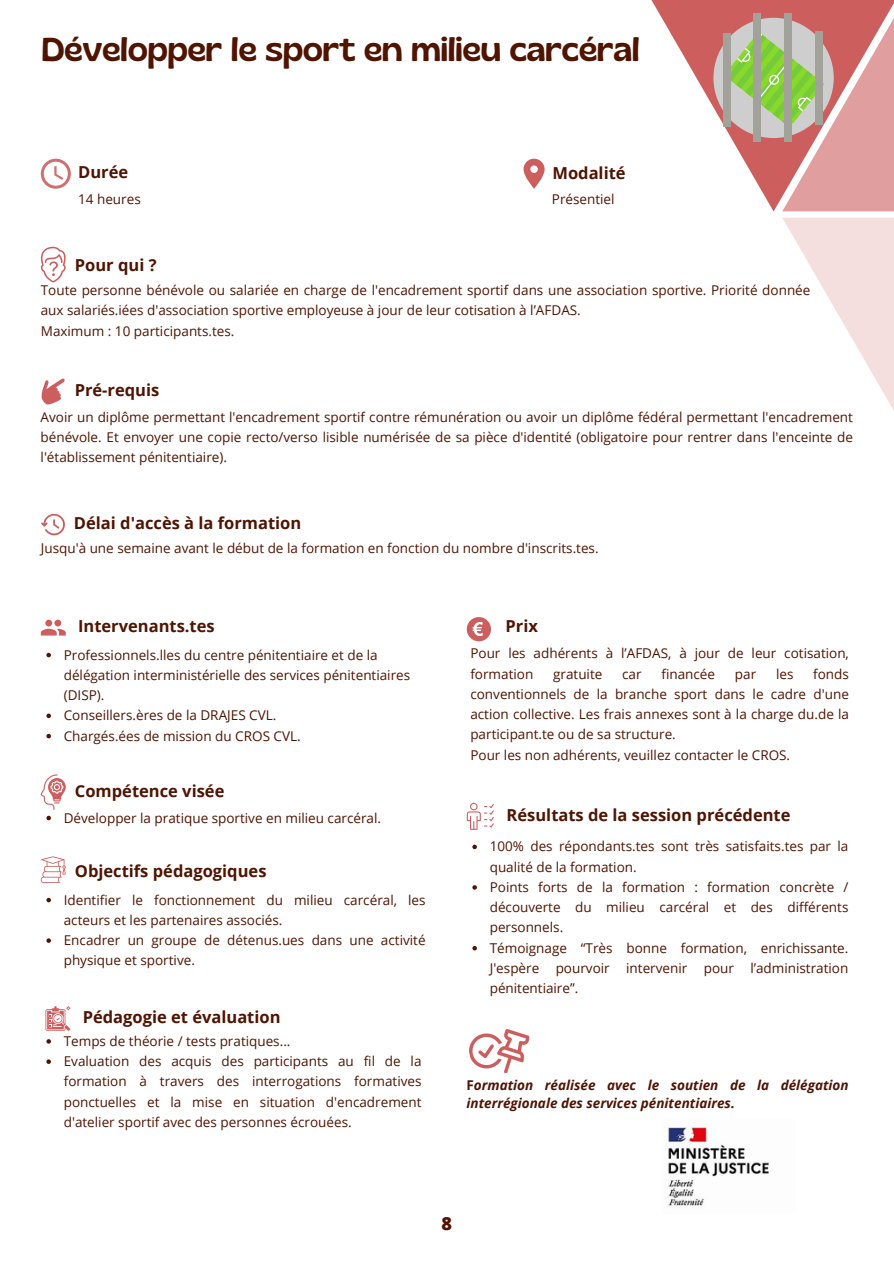
<style>
.page{position:relative;width:894px;height:1264px;background:#fff}
.page>*{position:absolute;margin:0;border:0;box-sizing:border-box;transform-origin:0 0}
.t1{font:33px "Gliker";color:#501402}
.t2{font:800 18px "Open Sans";color:#501402}
.t3{font:700 16.5px "Open Sans";color:#501402}
.t4{font:13.5px/20.2px "Open Sans";color:#501402}
.t5{font:italic 700 13.5px/18px "Open Sans";color:#501402}
.s1{font-style:normal}
</style>
<div class="page">
<svg style="left:783px;top:218px;width:110px;height:191px"></svg>
<svg style="left:651px;top:0;width:131px;height:211px"></svg>
<svg style="left:782px;top:0;width:111px;height:211px;background:#dc9393"></svg>
<svg style="left:713px;top:18px;width:120px;height:120px;background:#b7ba8b"></svg>
<hr style="left:815px;top:32px;width:3px;height:92px;background:#a2a29b">
<hr style="left:818px;top:32px;width:4px;height:92px;background:#a2a29b">
<hr style="left:784px;top:14px;width:3px;height:128px;background:#a2a29b">
<hr style="left:787px;top:14px;width:4px;height:128px;background:#a2a29b">
<hr style="left:753px;top:14px;width:3px;height:128px;background:#a2a29b">
<hr style="left:756px;top:14px;width:4px;height:128px;background:#a2a29b">
<hr style="left:723px;top:34px;width:4px;height:92px;background:#a2a29b">
<hr style="left:727px;top:34px;width:3px;height:92px;background:#a2a29b">
<svg style="left:41px;top:247px;width:25px;height:35px"></svg>
<svg style="left:41px;top:378px;width:24px;height:26px"></svg>
<svg style="left:41px;top:514px;width:24px;height:21px"></svg>
<svg style="left:41px;top:774px;width:25px;height:46px"></svg>
<svg style="left:46px;top:897px;width:5px;height:5px"></svg>
<svg style="left:46px;top:938px;width:5px;height:4px"></svg>
<svg style="left:41px;top:856px;width:25px;height:27px"></svg>
<svg style="left:46px;top:1039px;width:5px;height:4px"></svg>
<svg style="left:46px;top:1059px;width:5px;height:4px"></svg>
<svg style="left:45px;top:1006px;width:25px;height:24px"></svg>
<svg style="left:46px;top:652px;width:5px;height:5px"></svg>
<svg style="left:46px;top:713px;width:5px;height:5px"></svg>
<svg style="left:46px;top:733px;width:5px;height:5px"></svg>
<svg style="left:41px;top:619px;width:25px;height:16px"></svg>
<svg style="left:523px;top:159px;width:21px;height:30px"></svg>
<svg style="left:41px;top:159px;width:30px;height:30px"></svg>
<div style="left:466px;top:617px;width:25px;height:24px;background:#cc5e5e;border-radius:50%"></div>
<svg style="left:472px;top:622px;width:10px;height:14px"></svg>
<svg style="left:466px;top:802px;width:27px;height:27px"></svg>
<svg style="left:472px;top:844px;width:5px;height:5px"></svg>
<svg style="left:472px;top:885px;width:5px;height:4px"></svg>
<svg style="left:472px;top:946px;width:5px;height:4px"></svg>
<img style="left:665px;top:1127px;width:104px;height:79px">
<svg style="left:469px;top:1029px;width:61px;height:44px"></svg>
<p class="t1" style="left:42px;top:29px;width:599px">Développer le sport en milieu carcéral</p>
<p class="t3" style="left:78px;top:161px;width:52px">Durée</p>
<h2 class="t3" style="left:552px;top:161px;width:75px">Modalité</h2>
<p class="t4" style="left:78px;top:189px;width:64px">14 heures</p>
<p class="t4" style="left:551px;top:189px;width:64px">Présentiel</p>
<p class="t3" style="left:75px;top:253px;width:83px">Pour qui ?</p>
<p class="t4" style="left:41px;top:280px;width:770px">Toute personne bénévole ou salariée en charge de l'encadrement sportif dans une association sportive. Priorité donnée aux salariés.iées d'association sportive employeuse à jour de leur cotisation à l’AFDAS.</p>
<p class="t4" style="left:41px;top:320px;width:195px">Maximum : 10 participants.tes.</p>
<p class="t3" style="left:75px;top:378px;width:86px">Pré-requis</p>
<p class="t4" style="left:41px;top:406px;width:813px;text-align:justify">Avoir un diplôme permettant l'encadrement sportif contre rémunération ou avoir un diplôme fédéral permettant l'encadrement bénévole. Et envoyer une copie recto/verso lisible numérisée de sa pièce d'identité (obligatoire pour rentrer dans l'enceinte de l'établissement pénitentiaire).</p>
<p class="t3" style="left:74px;top:511px;width:229px">Délai d'accès à la formation</p>
<h1 class="t4" style="left:41px;top:538px;width:559px">Jusqu'à une semaine avant le début de la formation en fonction du nombre d'inscrits.tes.</h1>
<p class="t3" style="left:78px;top:614px;width:138px">Intervenants.tes</p>
<p class="t4" style="left:64px;top:644px;width:348px">Professionnels.lles du centre pénitentiaire et de la délégation interministérielle des services pénitentiaires (DISP).</p>
<p class="t4" style="left:64px;top:705px;width:214px">Conseillers.ères de la DRAJES CVL.</p>
<h2 class="t4" style="left:64px;top:725px;width:238px">Chargés.ées de mission du CROS CVL.</h2>
<p class="t3" style="left:75px;top:779px;width:151px">Compétence visée</p>
<h2 class="t4" style="left:64px;top:807px;width:319px">Développer la pratique sportive en milieu carcéral.</h2>
<p class="t3" style="left:75px;top:859px;width:193px">Objectifs pédagogiques</p>
<p class="t4" style="left:64px;top:889px;width:363px">Identifier le fonctionnement du milieu carcéral, les acteurs et les partenaires associés.</p>
<h2 class="t4" style="left:64px;top:929px;width:363px">Encadrer un groupe de détenus.ues dans une activité physique et sportive.</h2>
<p class="t3" style="left:83px;top:1005px;width:199px">Pédagogie et évaluation</p>
<p class="t4" style="left:64px;top:1030px;width:228px">Temps de théorie / tests pratiques...</p>
<h2 class="t4" style="left:64px;top:1050px;width:359px;text-align:justify">Evaluation des acquis des participants au fil de la formation à travers des interrogations formatives ponctuelles et la mise en situation d'encadrement d'atelier sportif avec des personnes écrouées.</h2>
<p class="t3" style="left:505px;top:614px;width:34px">Prix</p>
<h2 class="t4" style="left:470px;top:643px;width:380px">Pour les adhérents à l’AFDAS, à jour de leur cotisation, formation</h2>
<h2 class="t4" style="left:553px;top:663px;width:51px">gratuite</h2>
<h2 class="t4" style="left:622px;top:663px;width:21px">car</h2>
<h2 class="t4" style="left:661px;top:663px;width:55px">financée</h2>
<h2 class="t4" style="left:734px;top:663px;width:23px">par</h2>
<h2 class="t4" style="left:775px;top:663px;width:19px">les</h2>
<h2 class="t4" style="left:470px;top:663px;width:380px;text-align:justify;text-indent:343px">fonds conventionnels de la branche sport dans le cadre d'une action collective. Les frais annexes sont à la charge du.de la participant.te ou de sa structure.</h2>
<p class="t4" style="left:470px;top:744px;width:321px">Pour les non adhérents, veuillez contacter le CROS.</p>
<p class="t3" style="left:506px;top:803px;width:285px">Résultats de la session précédente</p>
<p class="t4" style="left:489px;top:836px;width:360px">100% des répondants.tes sont très satisfaits.tes par la qualité de la formation.</p>
<h2 class="t4" style="left:489px;top:876px;width:360px;text-align:justify">Points forts de la formation : formation concrète / découverte du milieu carcéral et des différents personnels.</h2>
<p class="t4" style="left:489px;top:937px;width:360px;text-align:justify">Témoignage “Très bonne formation, enrichissante.<br>J'espère pourvoir intervenir pour l’administration pénitentiaire”.</p>
<p class="t5" style="left:466px;top:1075px;width:383px"><span class="s1">F</span>ormation réalisée avec le soutien de la délégation interrégionale des services pénitentiaires.</p>
<p class="t2" style="left:441px;top:1210px;width:12px">8</p>
</div>
